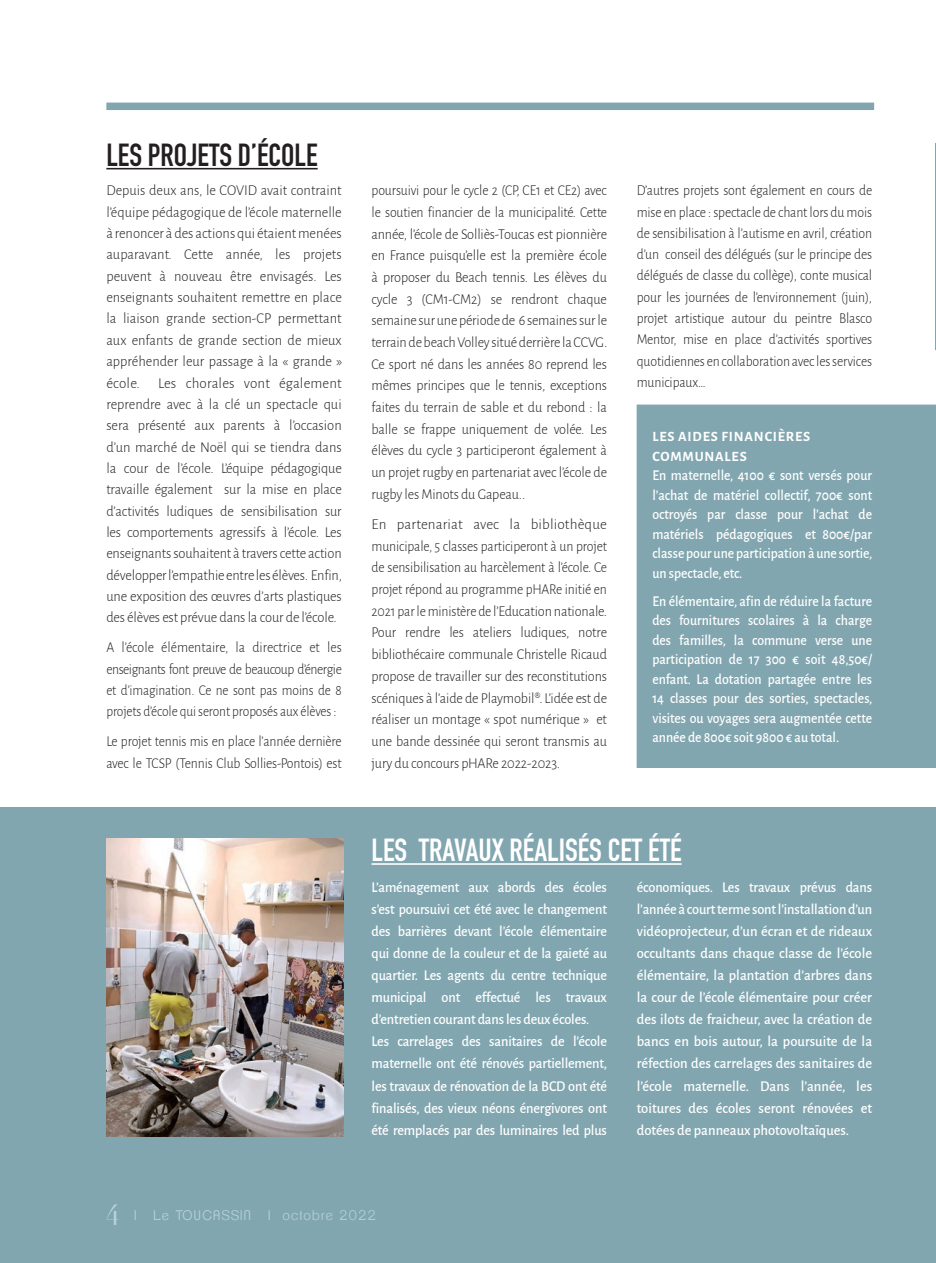
<style>
.page{position:relative;width:936px;height:1263px;background:#fff}
.page>*{position:absolute;margin:0;border:0;box-sizing:border-box;transform-origin:0 0}
.t1{font:700 31.5px "DIN Condensed";color:#fff}
.t2{font:700 31.5px "DIN Condensed";color:#231f20}
.t3{font:27px "Didot";color:#b8d3df}
.t4{font:300 15px/21.3px "Alegreya Sans";letter-spacing:-.01em;color:#231f20;text-align:justify}
.t5{font:300 15px/21.6px "Alegreya Sans";letter-spacing:-.01em;color:#231f20;text-align:justify;scale:.92 1}
.t6{font:500 15px/22px "Alegreya Sans";letter-spacing:-.01em;color:#fff;scale:.95 1}
.t7{font:500 15px/19.5px "Alegreya Sans";letter-spacing:-.01em;color:#fff;text-align:justify;scale:.92 1}
.t8{font:300 15px/21.3px "Alegreya Sans";letter-spacing:-.01em;color:#231f20;text-align:justify;scale:.93 1}
.t9{font:700 14.25px/19.5px "Alegreya Sans";letter-spacing:.055em;color:#fff}
.t10{font:300 13.5px "Clemente P Dae";letter-spacing:.1em;color:#b8d3df}
.s1{font-family:"Clemente P Dae";font-weight:300;font-size:13.5px}
</style>
<div class="page">
<div style="left:0;top:808px;width:935px;height:455px;background:#82a6b0"></div>
<div style="left:106px;top:103px;width:768px;height:7px;background:#82a6b0"></div>
<img style="left:106px;top:838px;width:238px;height:298px">
<hr style="left:106px;top:168px;width:212px;height:1px;background:#231f20">
<hr style="left:371px;top:863px;width:310px;height:2px;background:#fff">
<div style="left:637px;top:405px;width:298px;height:362px;background:#82a6b0"></div>
<div style="left:636px;top:405px;width:299px;height:362px;border:1px solid #82a6b0"></div>
<svg style="left:935px;top:143px;width:1px;height:207px"></svg>
<h1 class="t2" style="left:106px;top:133px;width:213px">LES PROJETS D’ÉCOLE</h1>
<p class="t4" style="left:106px;top:179px;width:237px">Depuis deux ans, le COVID avait contraint l’équipe pédagogique de l’école maternelle à renoncer à des actions qui étaient menées auparavant. Cette année, les projets peuvent à nouveau être envisagés. Les enseignants souhaitent remettre en place la liaison grande section-CP permettant aux enfants de grande section de mieux appréhender leur passage à la « grande » école. Les chorales vont également reprendre avec à la clé un spectacle qui sera présenté aux parents à l’occasion d’un marché de Noël qui se tiendra dans la cour de l’école. L’équipe pédagogique travaille également sur la mise en place d’activités ludiques de sensibilisation sur les comportements agressifs à l’école. Les enseignants souhaitent à travers cette action développer l’empathie entre les élèves. Enfin, une exposition des œuvres d’arts plastiques des élèves est prévue dans la cour de l’école.</p>
<p class="t8" style="left:106px;top:636px;width:255px">A l’école élémentaire, la directrice et les enseignants font preuve de beaucoup d’énergie et d’imagination. Ce ne sont pas moins de 8 projets d’école qui seront proposés aux élèves :</p>
<p class="t5" style="left:106px;top:730px;width:257px">Le projet tennis mis en place l’année dernière avec le TCSP (Tennis Club Sollies-Pontois) est</p>
<p class="t5" style="left:371px;top:179px;width:258px">poursuivi pour le cycle 2 (CP, CE1 et CE2) avec le soutien financier de la municipalité. Cette année, l’école de Solliès-Toucas est pionnière en France puisqu’elle est la première école à proposer du Beach tennis. Les élèves du cycle 3 (CM1-CM2) se rendront chaque semaine sur une période de 6 semaines sur le terrain de beach Volley situé derrière la CCVG.<br>Ce sport né dans les années 80 reprend les mêmes principes que le tennis, exceptions faites du terrain de sable et du rebond : la balle se frappe uniquement de volée. Les élèves du cycle 3 participeront également à un projet rugby en partenariat avec l’école de rugby les Minots du Gapeau..</p>
<p class="t4" style="left:371px;top:513px;width:237px;line-height:21.8px">En partenariat avec la bibliothèque municipale, 5 classes participeront à un projet de sensibilisation au harcèlement à l’école. Ce projet répond au programme pHARe initié en 2021 par le ministère de l’Education nationale.<br>Pour rendre les ateliers ludiques, notre bibliothécaire communale Christelle Ricaud propose de travailler sur des reconstitutions scéniques à l’aide de Playmobil®. L’idée est de réaliser un montage « spot numérique » et une bande dessinée qui seront transmis au jury du concours pHARe 2022-2023.</p>
<p class="t5" style="left:636px;top:179px;width:257px">D’autres projets sont également en cours de mise en place : spectacle de chant lors du mois de sensibilisation à l’autisme en avril, création d’un conseil des délégués (sur le principe des délégués de classe du collège), conte musical pour les journées de l’environnement (juin), projet artistique autour du peintre Blasco Mentor, mise en place d’activités sportives quotidiennes en collaboration avec les services municipaux…</p>
<p class="t9" style="left:652px;top:426px;width:159px">LES AIDES FINANCIÈRES<br>COMMUNALES</p>
<p class="t7" style="left:652px;top:465px;width:241px">En maternelle, 4100 € sont versés pour l’achat de matériel collectif, 700€ sont octroyés par classe pour l’achat de matériels pédagogiques et 800€/par classe pour une participation à une sortie, un spectacle, etc.</p>
<p class="t7" style="left:652px;top:590px;width:241px">En élémentaire, afin de réduire la facture des fournitures scolaires à la charge des familles, la commune verse une participation de 17 300 € soit 48,50€/ enfant. La dotation partagée entre les 14 classes pour des sorties, spectacles, visites ou voyages sera augmentée cette année de 800€ soit 9800 € au total.</p>
<h1 class="t1" style="left:371px;top:829px;width:311px">LES TRAVAUX RÉALISÉS CET ÉTÉ</h1>
<p class="t6" style="left:371px;top:875px;width:249px">L’aménagement aux abords des écoles s’est poursuivi cet été avec le changement des barrières devant l’école élémentaire qui donne de la couleur et de la gaieté au quartier. Les agents du centre technique municipal ont effectué les travaux d’entretien courant dans les deux écoles.<br>Les carrelages des sanitaires de l’école maternelle ont été rénovés partiellement, les travaux de rénovation de la BCD ont été finalisés, des vieux néons énergivores ont été remplacés par des luminaires led plus</p>
<p class="t6" style="left:636px;top:875px;width:249px;text-align:justify">économiques. Les travaux prévus dans l’année à court terme sont l’installation d’un vidéoprojecteur, d’un écran et de rideaux occultants dans chaque classe de l’école élémentaire, la plantation d’arbres dans la cour de l’école élémentaire pour créer des ilots de fraicheur, avec la création de bancs en bois autour, la poursuite de la réfection des carrelages des sanitaires de l’école maternelle. Dans l’année, les toitures des écoles seront rénovées et dotées de panneaux photovoltaïques.</p>
<h2 class="t3" style="left:106px;top:1195px;width:32px">4 <span class="s1">I</span></h2>
<p class="t10" style="left:153px;top:1208px;width:99px">Le TOUCASSIN</p>
<p class="t10" style="left:268px;top:1208px;width:109px">I octobre 2022</p>
</div>
